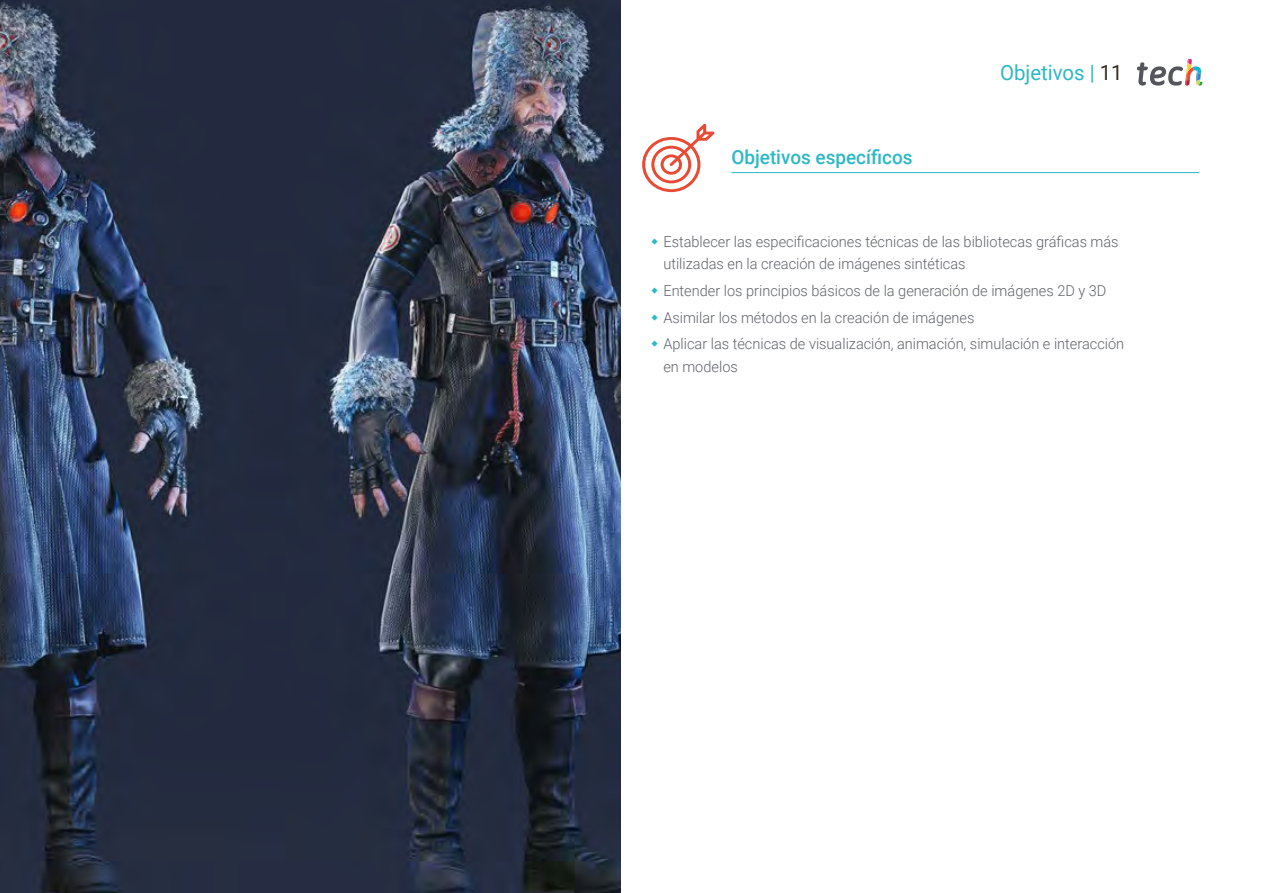
<style>
.page{position:relative;width:1263px;height:893px;background:#fff}
.page>*{position:absolute;margin:0;border:0;box-sizing:border-box;transform-origin:0 0}
.t1{font:21px "Roboto";color:#2db8c5}
.t2{font:500 19.5px "Roboto";color:#2db8c5}
.t3{font:300 15px/26.7px "Roboto";color:#61646a}
.s1{color:#312e20}
</style>
<div class="page">
<hr style="left:731px;top:172px;width:468px;height:1px;background:#2db8c5">
<svg style="left:642px;top:124px;width:72px;height:68px"></svg>
<img style="left:0;top:0;width:621px;height:893px">
<svg style="left:1137px;top:59px;width:65px;height:27px"></svg>
<h2 class="t2" style="left:731px;top:143px;width:183px">Objetivos específicos</h2>
<h1 class="t1" style="left:1000px;top:57px;width:124px">Objetivos | <span class="s1">11</span></h1>
<p class="t3" style="left:663px;top:230px;width:457px;line-height:22.5px">Establecer las especificaciones técnicas de las bibliotecas gráficas más utilizadas en la creación de imágenes sintéticas</p>
<p class="t3" style="left:663px;top:277px;width:462px">Entender los principios básicos de la generación de imágenes 2D y 3D<br>Asimilar los métodos en la creación de imágenes<br>Aplicar las técnicas de visualización, animación, simulación e interacción</p>
<p class="t3" style="left:663px;top:353px;width:76px">en modelos</p>
</div>
